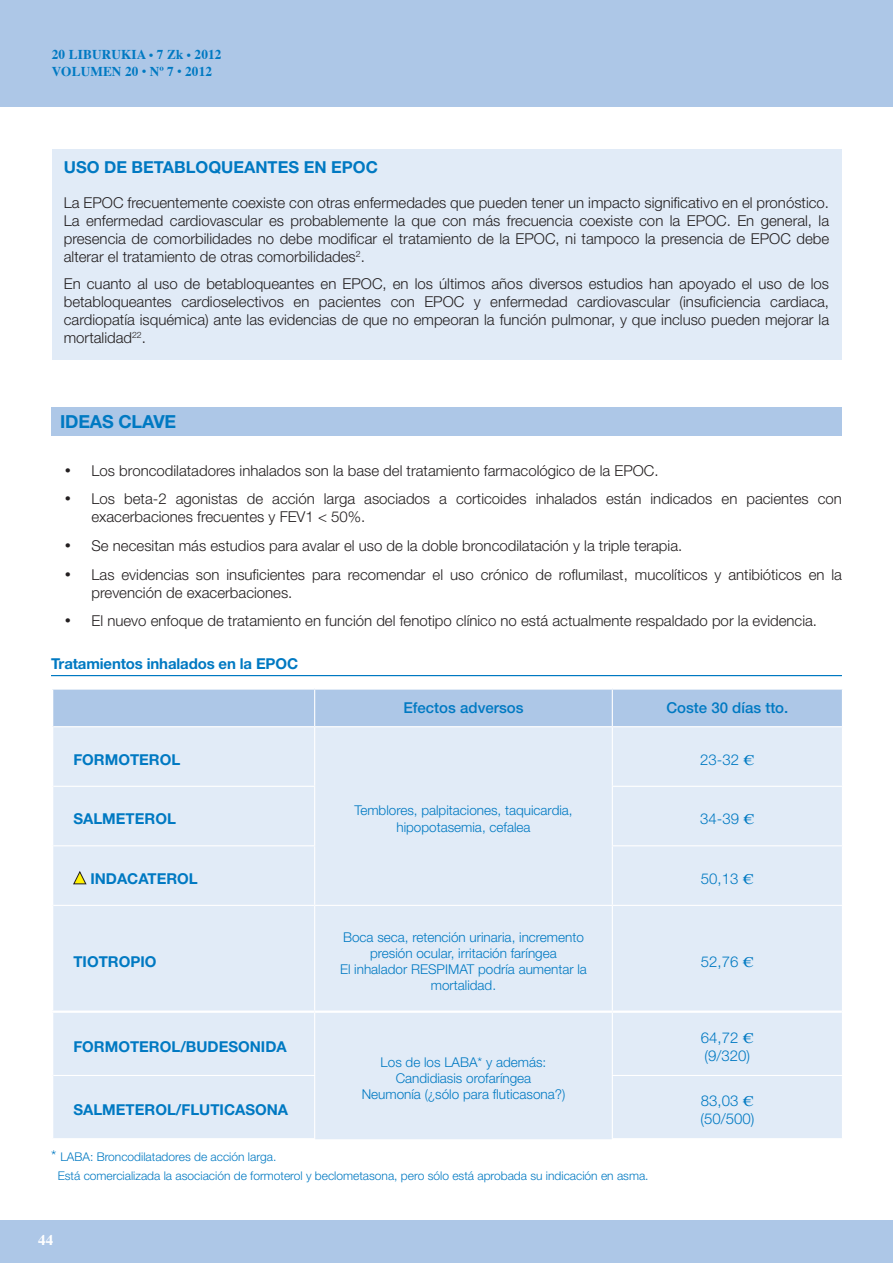
<style>
.page{position:relative;width:893px;height:1263px;background:#fff}
.page>*{position:absolute;margin:0;border:0;box-sizing:border-box;transform-origin:0 0}
.t1{font:700 18px "Helvetica Neue LT Std";color:#0079c2}
.t2{font:700 16.5px "Helvetica Neue";color:#0079c2}
.t3{font:300 15px/18px "Helvetica Neue";color:#231f20;text-align:justify}
.t4{font:700 15px "Helvetica Neue";color:#0079c2}
.t5{font:300 15px/18px "Helvetica Neue";color:#0079c2}
.t6{font:500 15px "Helvetica Neue";color:#0079c2}
.t7{font:700 15px "Helvetica Neue LT Std";letter-spacing:-.01em;color:#0079c2}
.t8{font:700 15px "Times";color:#fff}
.t9{font:300 13.5px/16.2px "Helvetica Neue";color:#0079c2;text-align:center}
.t10{font:700 13.5px/16.2px "Times";letter-spacing:.01em;color:#0079c2}
.t11{font:300 12px/18.6px "Helvetica Neue";color:#0079c2}
.s1{font-size:12px}
.s2{font-family:"Times";font-weight:400}
.s3{font-size:15px}
</style>
<div class="page">
<div style="left:0;top:0;width:893px;height:106px;background:#adc7e7"></div>
<div style="left:0;top:1220px;width:893px;height:43px;background:#adc7e7"></div>
<div style="left:52px;top:149px;width:789px;height:210px;background:#e1ebf7"></div>
<hr style="left:51px;top:675px;width:791px;height:1px;background:#0079c2">
<div style="left:51px;top:407px;width:791px;height:28px;background:#adc7e7"></div>
<div style="left:53px;top:690px;width:789px;height:36px;background:#adc7e7"></div>
<div style="left:53px;top:727px;width:789px;height:412px;background:#e1ebf7"></div>
<hr style="left:314px;top:690px;width:1px;height:36px;background:#fff">
<hr style="left:612px;top:690px;width:1px;height:36px;background:#fff">
<hr style="left:314px;top:727px;width:1px;height:59px;background:#fff">
<hr style="left:612px;top:727px;width:1px;height:59px;background:#fff">
<hr style="left:53px;top:786px;width:262px;height:1px;background:#fff">
<hr style="left:314px;top:787px;width:1px;height:58px;background:#fff">
<hr style="left:612px;top:786px;width:231px;height:1px;background:#fff">
<hr style="left:612px;top:787px;width:1px;height:58px;background:#fff">
<hr style="left:53px;top:845px;width:262px;height:1px;background:#fff">
<hr style="left:314px;top:846px;width:1px;height:59px;background:#fff">
<hr style="left:612px;top:845px;width:231px;height:1px;background:#fff">
<hr style="left:612px;top:846px;width:1px;height:59px;background:#fff">
<hr style="left:53px;top:905px;width:262px;height:1px;background:#fff">
<hr style="left:315px;top:905px;width:297px;height:1px;background:#fff">
<hr style="left:314px;top:906px;width:1px;height:104px;background:#fff">
<hr style="left:612px;top:905px;width:231px;height:1px;background:#fff">
<hr style="left:612px;top:906px;width:1px;height:104px;background:#fff">
<hr style="left:51px;top:1010px;width:264px;height:3px;background:#fff">
<hr style="left:315px;top:1010px;width:297px;height:3px;background:#fff">
<hr style="left:314px;top:1013px;width:1px;height:62px;background:#fff">
<hr style="left:612px;top:1010px;width:230px;height:3px;background:#fff">
<hr style="left:612px;top:1013px;width:1px;height:62px;background:#fff">
<hr style="left:53px;top:1075px;width:262px;height:1px;background:#fff">
<hr style="left:314px;top:1076px;width:1px;height:62px;background:#fff">
<hr style="left:51px;top:1138px;width:264px;height:2px;background:#fff">
<hr style="left:612px;top:1075px;width:231px;height:1px;background:#fff">
<hr style="left:612px;top:1076px;width:1px;height:62px;background:#fff">
<hr style="left:612px;top:1138px;width:231px;height:2px;background:#fff">
<svg style="left:73px;top:871px;width:13px;height:13px"></svg>
<p class="t10" style="left:52px;top:45px;width:171px">20 LIBURUKIA <span class="s1">•</span> 7 Zk <span class="s1">•</span> 2012<br>VOLUMEN 20 <span class="s1">•</span> Nº 7 <span class="s1">•</span> 2012</p>
<p class="t2" style="left:64px;top:157px;width:316px">USO DE BETABLOQUEANTES en EPOC</p>
<p class="t3" style="left:64px;top:194px;width:767px">La EPOC frecuentemente coexiste con otras enfermedades que pueden tener un impacto significativo en el pronóstico.<br>La enfermedad cardiovascular es probablemente la que con más frecuencia coexiste con la EPOC. En general, la presencia de comorbilidades no debe modificar el tratamiento de la EPOC, ni tampoco la presencia de EPOC debe alterar el tratamiento de otras comorbilidades<sup>2</sup>.</p>
<p class="t3" style="left:64px;top:274px;width:767px">En cuanto al uso de betabloqueantes en EPOC, en los últimos años diversos estudios han apoyado el uso de los betabloqueantes cardioselectivos en pacientes con EPOC y enfermedad cardiovascular (insuficiencia cardiaca, cardiopatía isquémica) ante las evidencias de que no empeoran la función pulmonar, y que incluso pueden mejorar la mortalidad<sup>22</sup>.</p>
<p class="t1" style="left:60px;top:410px;width:12px">IDEA</p>
<p class="t1" style="left:102px;top:410px;width:30px">S CLA</p>
<p class="t1" style="left:153px;top:410px;width:22px">VE</p>
<p class="t3" style="left:65px;top:461px;width:596px">• Los broncodilatadores inhalados son la base del tratamiento farmacológico de la EPOC.</p>
<p class="t3" style="left:92px;top:490px;width:752px;text-indent:-27px">• Los beta-2 agonistas de acción larga asociados a corticoides inhalados están indicados en pacientes con exacerbaciones frecuentes y FEV1 &lt; 50%.</p>
<p class="t3" style="left:65px;top:536px;width:619px">• Se necesitan más estudios para avalar el uso de la doble broncodilatación y la triple terapia.</p>
<p class="t3" style="left:92px;top:565px;width:752px;text-indent:-27px">• Las evidencias son insuficientes para recomendar el uso crónico de roflumilast, mucolíticos y antibióticos en la prevención de exacerbaciones.</p>
<p class="t3" style="left:65px;top:612px;width:754px">• El nuevo enfoque de tratamiento en función del fenotipo clínico no está actualmente respaldado por la evidencia.</p>
<p class="t7" style="left:51px;top:654px;width:237px">Tratamientos inhalados en la EPOC</p>
<p class="t6" style="left:403px;top:699px;width:122px">Efectos adversos</p>
<p class="t6" style="left:666px;top:699px;width:123px">Coste 30 días tto.</p>
<p class="t4" style="left:73px;top:750px;width:108px">FORMOTEROL</p>
<p class="t5" style="left:700px;top:750px;width:56px">23-32 <span class="s2">€</span></p>
<p class="t9" style="left:354px;top:802px;width:220px">Temblores, palpitaciones, taquicardia, hipopotasemia, cefalea</p>
<p class="t4" style="left:73px;top:809px;width:104px">SALMETEROL</p>
<p class="t5" style="left:700px;top:809px;width:56px">34-39 <span class="s2">€</span></p>
<p class="t4" style="left:90px;top:869px;width:109px">INDACATEROL</p>
<p class="t5" style="left:701px;top:869px;width:54px">50,13 <span class="s2">€</span></p>
<p class="t4" style="left:73px;top:952px;width:85px">TIOTROPIO</p>
<p class="t9" style="left:340px;top:928px;width:248px">Boca seca, retención urinaria, incremento presión ocular, irritación faríngea<br>El inhalador RESPIMAT podría aumentar la mortalidad.</p>
<p class="t5" style="left:701px;top:952px;width:54px">52,76 <span class="s2">€</span></p>
<p class="t5" style="left:701px;top:1028px;width:54px">64,72 <span class="s2">€ </span>(9/320)</p>
<p class="t4" style="left:73px;top:1037px;width:215px">FORMOTEROL/BUDESONIDA</p>
<p class="t9" style="left:362px;top:1053px;width:205px">Los de los LABA* y además:<br>Candidiasis orofaríngea<br>Neumonía (¿sólo para fluticasona?)</p>
<p class="t4" style="left:73px;top:1101px;width:216px">SALMETEROL/FLUTICASONA</p>
<p class="t5" style="left:700px;top:1092px;width:55px">83,03 <span class="s2">€ </span>(50/500)</p>
<p class="t11" style="left:58px;top:1147px;width:592px;text-indent:-7px"><span class="s3">*</span> LABA: Broncodilatadores de acción larga.<br>Está comercializada la asociación de formoterol y beclometasona, pero sólo está aprobada su indicación en asma.</p>
<p class="t8" style="left:38px;top:1226px;width:17px">44</p>
</div>
